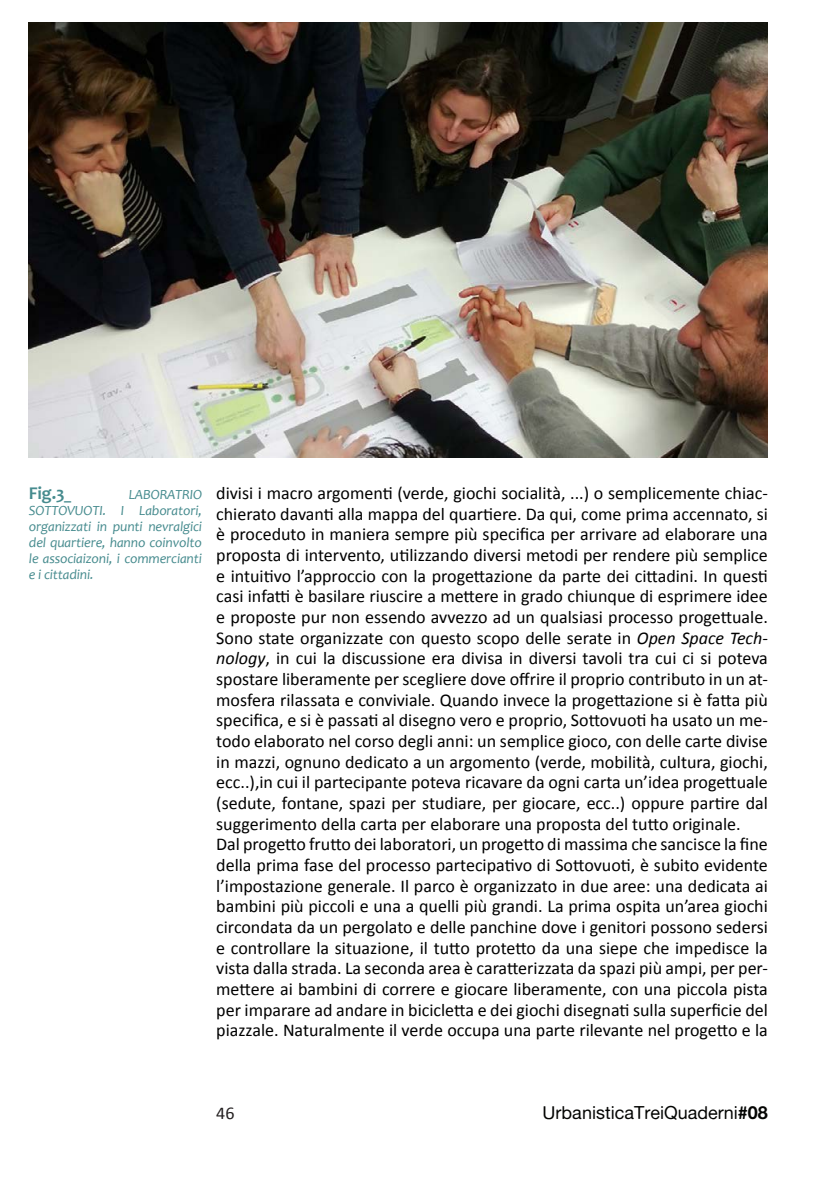
<style>
.page{position:relative;width:840px;height:1191px;background:#fff}
.page>*{position:absolute;margin:0;border:0;box-sizing:border-box;transform-origin:0 0}
.t1{font:18px/20.6px "Calibri";color:#000}
.t2{font:18px "Alte Haas Grotesk";color:#040503}
.t3{font:700 18px "Candara";color:#468b8e}
.t4{font:18px "Calibri";color:#231f20}
.t5{font:italic 14px/16px "Candara";letter-spacing:-.01em;color:#468b8e;text-align:justify}
.s1{font-size:14px}
.s2{font-style:italic}
.s3{font-family:"Alte Haas Grotesk Bold"}
</style>
<div class="page">
<img style="left:29px;top:22px;width:738px;height:435px">
<p class="t3" style="left:29px;top:481px;width:44px">Fig.3<span class="s1">_</span></p>
<p class="t5" style="left:29px;top:486px;width:174px;text-indent:100px">LABORATRIO SOTTOVUOTI. I Laboratori, organizzati in punti nevralgici del quartiere, hanno coinvolto le associaizoni, i commercianti e i cittadini.</p>
<p class="t1" style="left:216px;top:483px;width:553px">divisi i macro argomenti (verde, giochi socialità, ...) o semplicemente chiac&shy;chierato davanti alla mappa del quartiere. Da qui, come prima accennato, si è proceduto in maniera sempre più specifica per arrivare ad elaborare una proposta di intervento, utilizzando diversi metodi per rendere più semplice e intuitivo l’approccio con la progettazione da parte dei cittadini. In questi casi infatti è basilare riuscire a mettere in grado chiunque di esprimere idee e proposte pur non essendo avvezzo ad un qualsiasi processo progettuale.<br>Sono state organizzate con questo scopo delle serate in <span class="s2">Open Space Tech&shy;nology</span>, in cui la discussione era divisa in diversi tavoli tra cui ci si poteva spostare liberamente per scegliere dove offrire il proprio contributo in un at&shy;mosfera rilassata e conviviale. Quando invece la progettazione si è fatta più specifica, e si è passati al disegno vero e proprio, Sottovuoti ha usato un me&shy;todo elaborato nel corso degli anni: un semplice gioco, con delle carte divise in mazzi, ognuno dedicato a un argomento (verde, mobilità, cultura, giochi, ecc..),in cui il partecipante poteva ricavare da ogni carta un’idea progettuale (sedute, fontane, spazi per studiare, per giocare, ecc..) oppure partire dal suggerimento della carta per elaborare una proposta del tutto originale.<br>Dal progetto frutto dei laboratori, un progetto di massima che sancisce la fine della prima fase del processo partecipativo di Sottovuoti, è subito evidente l’impostazione generale. Il parco è organizzato in due aree: una dedicata ai bambini più piccoli e una a quelli più grandi. La prima ospita un’area giochi circondata da un pergolato e delle panchine dove i genitori possono sedersi e controllare la situazione, il tutto protetto da una siepe che impedisce la vista dalla strada. La seconda area è caratterizzata da spazi più ampi, per per&shy;mettere ai bambini di correre e giocare liberamente, con una piccola pista per imparare ad andare in bicicletta e dei giochi disegnati sulla superficie del piazzale. Naturalmente il verde occupa una parte rilevante nel progetto e la</p>
<p class="t4" style="left:216px;top:1101px;width:20px">46</p>
<p class="t2" style="left:542px;top:1101px;width:227px">UrbanisticaTreiQuaderni<span class="s3">#08</span></p>
</div>
